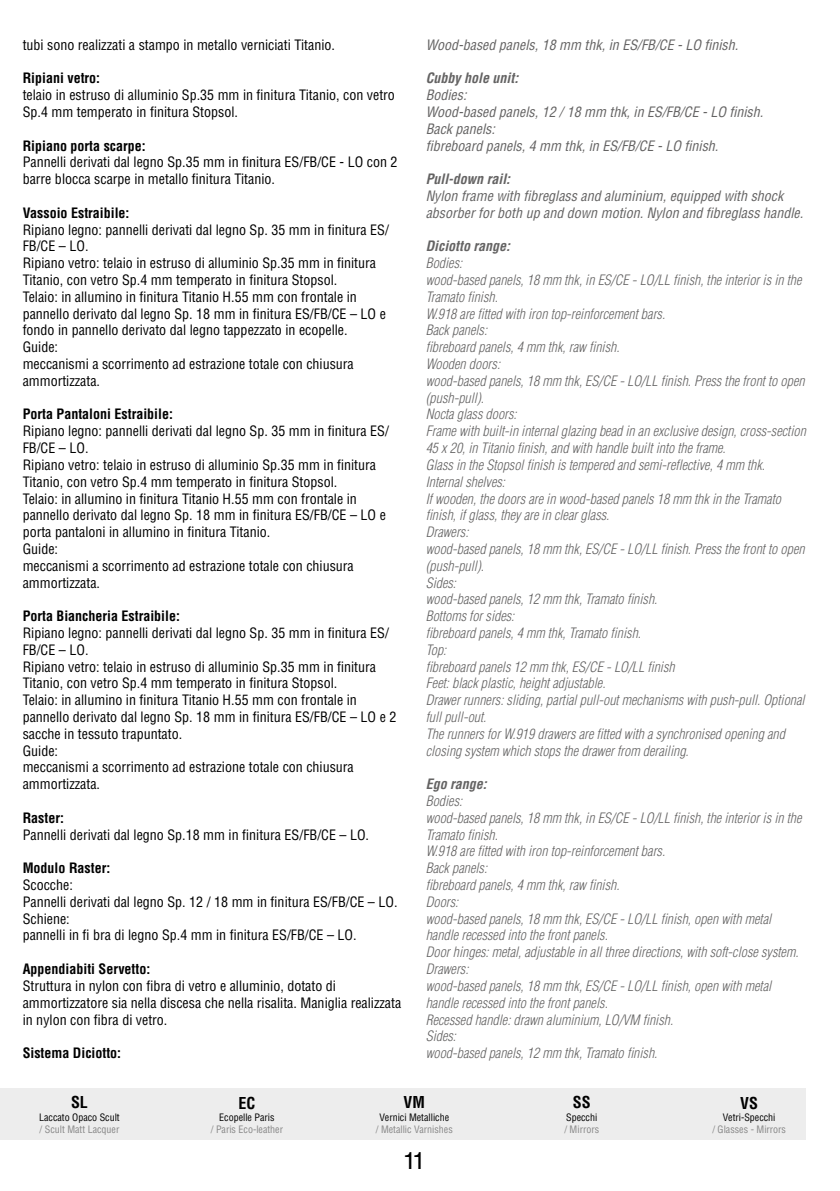
<style>
.page{position:relative;width:840px;height:1191px;background:#fff}
.page>*{position:absolute;margin:0;border:0;box-sizing:border-box;transform-origin:0 0}
.t1{font:24px "Helvetica LT Std";color:#000}
.t2{font:700 condensed 16px "Helvetica LT Std";color:#000}
.t3{font:condensed 14px/16.8px "Helvetica LT Std";color:#000}
.t4{font:italic 300 condensed 14px/16.8px "Helvetica LT Std";color:#646363}
.t5{font:italic condensed 14px/16.8px "Helvetica LT Std";color:#646363}
.t6{font:700 condensed 14px "Helvetica LT Std";color:#000}
.t7{font:italic 700 condensed 14px "Helvetica LT Std";color:#646363}
.t8{font:condensed 10px "Helvetica LT Std";color:#878787}
.t9{font:condensed 10px "Helvetica LT Std";color:#000}
</style>
<div class="page">
<div style="left:0;top:1089px;width:805px;height:51px;background:#ededed"></div>
<p class="t3" style="left:23px;top:36px;width:313px">tubi sono realizzati a stampo in metallo verniciati Titanio.</p>
<p class="t6" style="left:23px;top:69px;width:79px">Ripiani vetro:</p>
<p class="t3" style="left:23px;top:87px;width:373px">telaio in estruso di alluminio Sp.35 mm in finitura Titanio, con vetro<br>Sp.4 mm temperato in finitura Stopsol.</p>
<p class="t6" style="left:23px;top:137px;width:124px">Ripiano porta scarpe:</p>
<p class="t3" style="left:23px;top:154px;width:376px">Pannelli derivati dal legno Sp.35 mm in finitura ES/FB/CE - LO con 2 barre blocca scarpe in metallo finitura Titanio.</p>
<p class="t6" style="left:23px;top:204px;width:108px">Vassoio Estraibile:</p>
<p class="t3" style="left:23px;top:221px;width:367px">Ripiano legno: pannelli derivati dal legno Sp. 35 mm in finitura ES/ FB/CE – LO.<br>Ripiano vetro: telaio in estruso di alluminio Sp.35 mm in finitura Titanio, con vetro Sp.4 mm temperato in finitura Stopsol.<br>Telaio: in allumino in finitura Titanio H.55 mm con frontale in pannello derivato dal legno Sp. 18 mm in finitura ES/FB/CE – LO e fondo in pannello derivato dal legno tappezzato in ecopelle.<br>Guide:<br>meccanismi a scorrimento ad estrazione totale con chiusura ammortizzata.</p>
<p class="t6" style="left:23px;top:405px;width:152px">Porta Pantaloni Estraibile:</p>
<p class="t3" style="left:23px;top:423px;width:367px">Ripiano legno: pannelli derivati dal legno Sp. 35 mm in finitura ES/ FB/CE – LO.<br>Ripiano vetro: telaio in estruso di alluminio Sp.35 mm in finitura Titanio, con vetro Sp.4 mm temperato in finitura Stopsol.<br>Telaio: in allumino in finitura Titanio H.55 mm con frontale in pannello derivato dal legno Sp. 18 mm in finitura ES/FB/CE – LO e porta pantaloni in allumino in finitura Titanio.<br>Guide:<br>meccanismi a scorrimento ad estrazione totale con chiusura ammortizzata.</p>
<p class="t6" style="left:23px;top:607px;width:159px">Porta Biancheria Estraibile:</p>
<p class="t3" style="left:23px;top:624px;width:375px">Ripiano legno: pannelli derivati dal legno Sp. 35 mm in finitura ES/ FB/CE – LO.<br>Ripiano vetro: telaio in estruso di alluminio Sp.35 mm in finitura Titanio, con vetro Sp.4 mm temperato in finitura Stopsol.<br>Telaio: in allumino in finitura Titanio H.55 mm con frontale in pannello derivato dal legno Sp. 18 mm in finitura ES/FB/CE – LO e 2 sacche in tessuto trapuntato.<br>Guide:<br>meccanismi a scorrimento ad estrazione totale con chiusura ammortizzata.</p>
<p class="t6" style="left:23px;top:809px;width:43px">Raster:</p>
<p class="t3" style="left:23px;top:826px;width:348px">Pannelli derivati dal legno Sp.18 mm in finitura ES/FB/CE – LO.</p>
<p class="t6" style="left:23px;top:859px;width:89px">Modulo Raster:</p>
<p class="t3" style="left:23px;top:876px;width:376px">Scocche:<br>Pannelli derivati dal legno Sp. 12 / 18 mm in finitura ES/FB/CE – LO.<br>Schiene:<br>pannelli in fi bra di legno Sp.4 mm in finitura ES/FB/CE – LO.</p>
<p class="t6" style="left:23px;top:960px;width:129px">Appendiabiti Servetto:</p>
<p class="t3" style="left:23px;top:977px;width:380px">Struttura in nylon con fibra di vetro e alluminio, dotato di ammortizzatore sia nella discesa che nella risalita. Maniglia realizzata in nylon con fibra di vetro.</p>
<p class="t6" style="left:23px;top:1044px;width:100px">Sistema Diciotto:</p>
<p class="t5" style="left:425px;top:36px;width:314px">Wood-based panels, 18 mm thk, in ES/FB/CE - LO finish.</p>
<p class="t7" style="left:425px;top:69px;width:94px">Cubby hole unit:</p>
<p class="t5" style="left:425px;top:87px;width:339px">Bodies:<br>Wood-based panels, 12 / 18 mm thk, in ES/FB/CE - LO finish.<br>Back panels:<br>fibreboard panels, 4 mm thk, in ES/FB/CE - LO finish.</p>
<p class="t7" style="left:425px;top:170px;width:86px">Pull-down rail:</p>
<p class="t5" style="left:425px;top:188px;width:379px">Nylon frame with fibreglass and aluminium, equipped with shock absorber for both up and down motion. Nylon and fibreglass handle.</p>
<p class="t7" style="left:425px;top:237px;width:86px">Diciotto range:</p>
<p class="t4" style="left:425px;top:255px;width:381px">Bodies:<br>wood-based panels, 18 mm thk, in ES/CE - LO/LL finish, the interior is in the Tramato finish.<br>W.918 are fitted with iron top-reinforcement bars.<br>Back panels:<br>fibreboard panels, 4 mm thk, raw finish.<br>Wooden doors:<br>wood-based panels, 18 mm thk, ES/CE - LO/LL finish. Press the front to open (push-pull).<br>Nocta glass doors:<br>Frame with built-in internal glazing bead in an exclusive design, cross-section 45 x 20, in Titanio finish, and with handle built into the frame.<br>Glass in the Stopsol finish is tempered and semi-reflective, 4 mm thk.<br>Internal shelves:<br>If wooden, the doors are in wood-based panels 18 mm thk in the Tramato finish, if glass, they are in clear glass.<br>Drawers:<br>wood-based panels, 18 mm thk, ES/CE - LO/LL finish. Press the front to open (push-pull).<br>Sides:<br>wood-based panels, 12 mm thk, Tramato finish.<br>Bottoms for sides:<br>fibreboard panels, 4 mm thk, Tramato finish.<br>Top:<br>fibreboard panels 12 mm thk, ES/CE - LO/LL finish<br>Feet: black plastic, height adjustable.<br>Drawer runners: sliding, partial pull-out mechanisms with push-pull. Optional full pull-out.<br>The runners for W.919 drawers are fitted with a synchronised opening and closing system which stops the drawer from derailing.</p>
<p class="t7" style="left:425px;top:775px;width:63px">Ego range:</p>
<p class="t4" style="left:425px;top:792px;width:377px">Bodies:<br>wood-based panels, 18 mm thk, in ES/CE - LO/LL finish, the interior is in the Tramato finish.<br>W.918 are fitted with iron top-reinforcement bars.<br>Back panels:<br>fibreboard panels, 4 mm thk, raw finish.<br>Doors:<br>wood-based panels, 18 mm thk, ES/CE - LO/LL finish, open with metal handle recessed into the front panels.<br>Door hinges: metal, adjustable in all three directions, with soft-close system.<br>Drawers:<br>wood-based panels, 18 mm thk, ES/CE - LO/LL finish, open with metal handle recessed into the front panels.<br>Recessed handle: drawn aluminium, LO/VM finish.<br>Sides:<br>wood-based panels, 12 mm thk, Tramato finish.</p>
<p class="t2" style="left:71px;top:1092px;width:18px">SL</p>
<p class="t9" style="left:39px;top:1110px;width:82px">Laccato Opaco Scult</p>
<p class="t8" style="left:40px;top:1122px;width:81px">/ Scult Matt Lacquer</p>
<p class="t2" style="left:238px;top:1092px;width:18px">EC</p>
<p class="t9" style="left:219px;top:1111px;width:57px">Ecopelle Paris</p>
<p class="t8" style="left:211px;top:1123px;width:74px">/ Paris Eco-leather</p>
<p class="t2" style="left:403px;top:1092px;width:23px">VM</p>
<p class="t9" style="left:379px;top:1110px;width:71px">Vernici Metalliche</p>
<p class="t8" style="left:375px;top:1122px;width:79px">/ Metallic Varnishes</p>
<h1 class="t1" style="left:403px;top:1146px;width:24px">11</h1>
<p class="t2" style="left:572px;top:1092px;width:19px">SS</p>
<p class="t9" style="left:566px;top:1111px;width:33px">Specchi</p>
<p class="t8" style="left:564px;top:1123px;width:36px">/ Mirrors</p>
<p class="t2" style="left:739px;top:1093px;width:19px">VS</p>
<p class="t9" style="left:722px;top:1111px;width:54px">Vetri-Specchi</p>
<p class="t8" style="left:712px;top:1123px;width:75px">/ Glasses - Mirrors</p>
</div>
